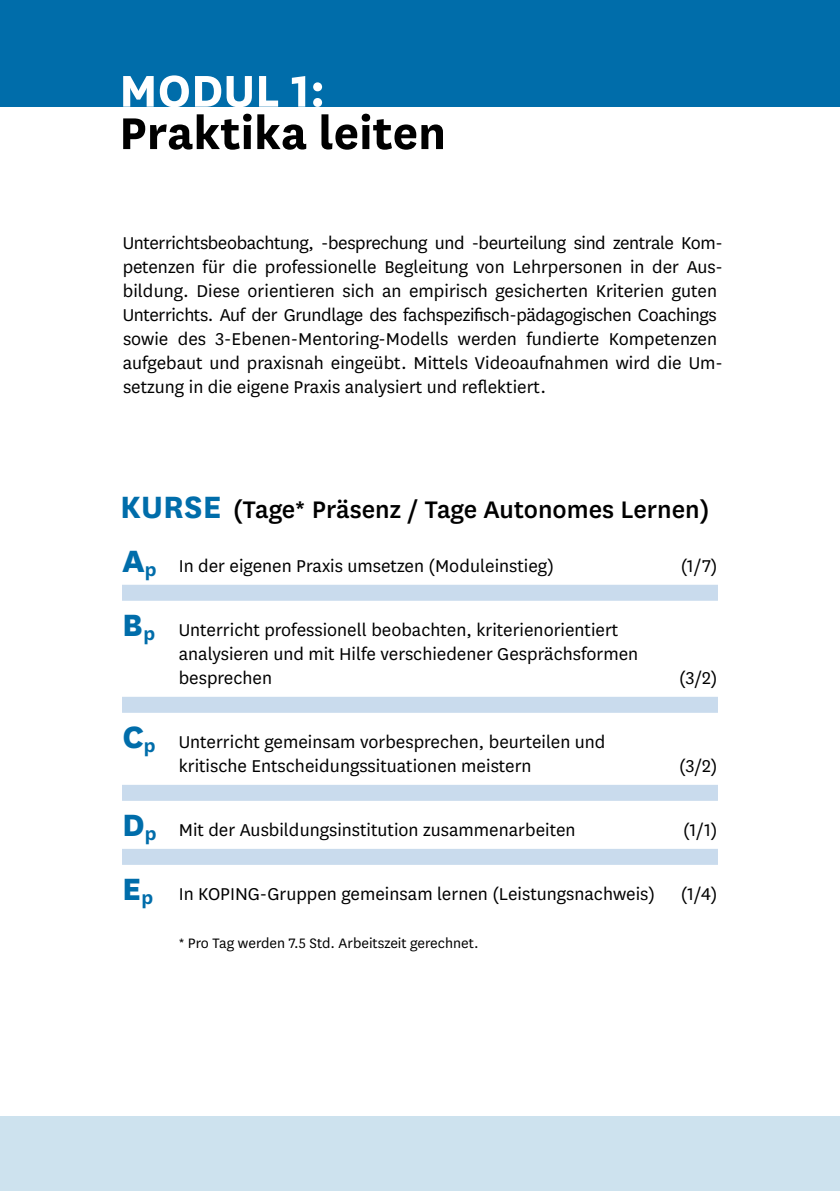
<style>
.page{position:relative;width:840px;height:1191px;background:#fff}
.page>*{position:absolute;margin:0;border:0;box-sizing:border-box;transform-origin:0 0}
.t1{font:700 52px "National Uni Fr";color:#000}
.t2{font:700 52px "National Uni Fr";color:#fff}
.t3{font:500 28px "National Uni Fr";color:#000}
.t4{font:20px/24px "National Uni Fr";color:#000}
.t5{font:16px "National Uni Fr";color:#000}
.s1{font-weight:700;font-size:36px;color:#006daa}
.s2{font-weight:800;font-size:36px;color:#006daa}
.s3{font-weight:700;font-size:21px;color:#006daa}
</style>
<div class="page">
<div style="left:0;top:0;width:839px;height:106px;background:#006daa"></div>
<div style="left:0;top:1116px;width:839px;height:75px;background:#cde2ee"></div>
<div style="left:122px;top:585px;width:595px;height:16px;background:#c9dbed"></div>
<div style="left:122px;top:697px;width:595px;height:16px;background:#c9dbed"></div>
<div style="left:122px;top:785px;width:595px;height:16px;background:#c9dbed"></div>
<div style="left:122px;top:849px;width:595px;height:16px;background:#c9dbed"></div>
<h1 class="t2" style="left:119px;top:54px;width:207px">MODUL 1:</h1>
<h1 class="t1" style="left:119px;top:96px;width:328px">Praktika leiten</h1>
<p class="t4" style="left:123px;top:230px;width:601px">Unterrichtsbeobachtung, -besprechung und -beurteilung sind zentrale Kom-- petenzen für die professionelle Begleitung von Lehrpersonen in der Aus&shy;bildung. Diese orientieren sich an empirisch gesicherten Kriterien guten Unterrichts. Auf der Grundlage des fachspezifisch-pädagogischen Coachings sowie des 3-Ebenen-Mentoring-Modells werden fundierte Kompetenzen aufgebaut und praxisnah eingeübt. Mittels Videoaufnahmen wird die Um&shy;setzung in die eigene Praxis analysiert und reflektiert.</p>
<h2 class="t3" style="left:120px;top:490px;width:590px"><span class="s1">KURSE</span> (Tage* Präsenz / Tage Autonomes Lernen)</h2>
<p class="t4" style="left:122px;top:553px;width:433px"><span class="s2">A</span><span class="s3">p</span> In der eigenen Praxis umsetzen (Moduleinstieg)</p>
<p class="t4" style="left:680px;top:553px;width:38px">(1/7)</p>
<p class="t4" style="left:179px;top:617px;width:460px;text-indent:-56px"><span class="s2">B</span><span class="s3">p</span> Unterricht professionell beobachten, kriterienorientiert analysieren und mit Hilfe verschiedener Gesprächsformen besprechen</p>
<p class="t4" style="left:678px;top:665px;width:40px">(3/2)</p>
<p class="t4" style="left:179px;top:729px;width:428px;text-indent:-56px"><span class="s2">C</span><span class="s3">p</span> Unterricht gemeinsam vorbesprechen, beurteilen und kritische Entscheidungssituationen meistern</p>
<p class="t4" style="left:678px;top:753px;width:40px">(3/2)</p>
<p class="t4" style="left:122px;top:817px;width:454px"><span class="s2">D</span><span class="s3">p</span> Mit der Ausbildungsinstitution zusammenarbeiten</p>
<p class="t4" style="left:682px;top:817px;width:36px">(1/1)</p>
<p class="t4" style="left:122px;top:881px;width:534px"><span class="s2">E</span><span class="s3">p</span> In KOPING-Gruppen gemeinsam lernen (Leistungsnachweis)</p>
<p class="t4" style="left:680px;top:881px;width:38px">(1/4)</p>
<p class="t5" style="left:179px;top:932px;width:301px">* Pro Tag werden 7.5 Std. Arbeitszeit gerechnet.</p>
</div>
